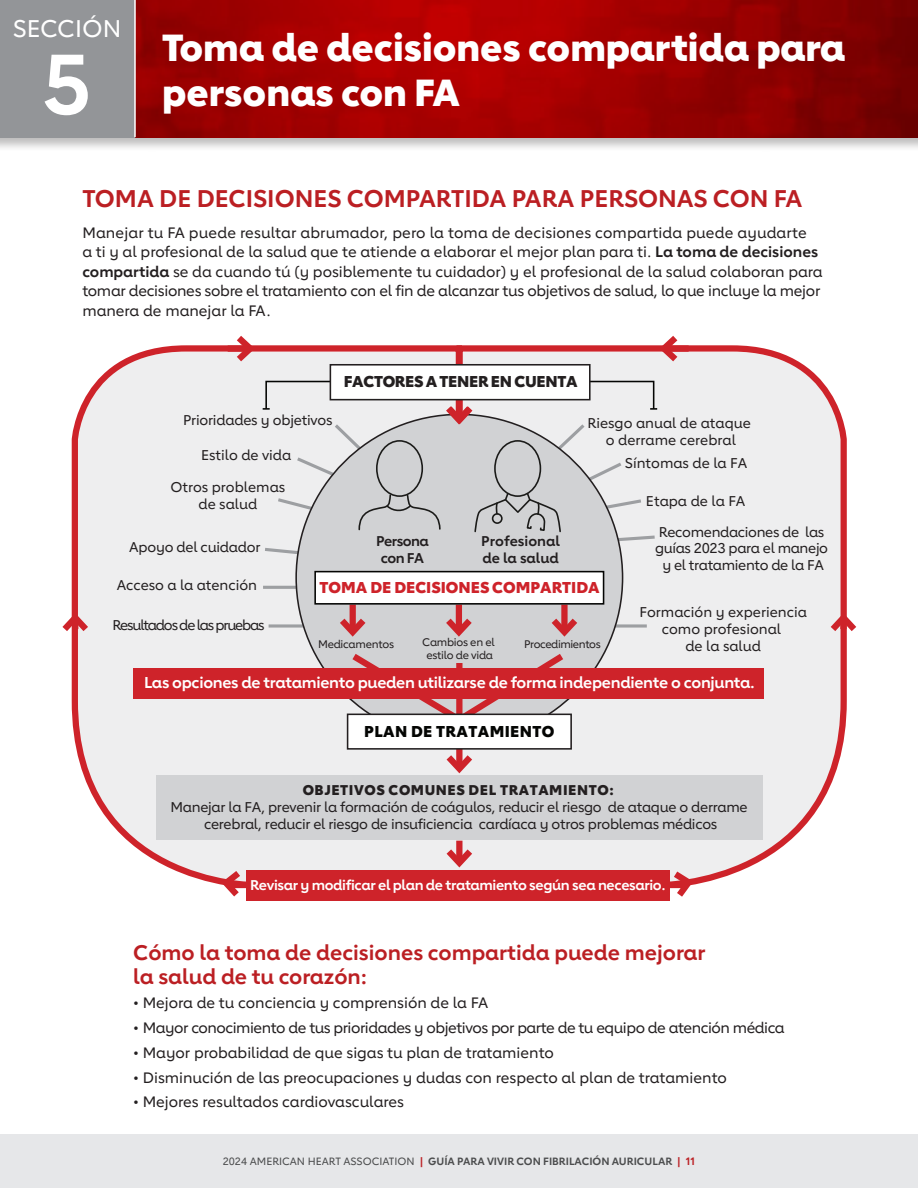
<style>
.page{position:relative;width:918px;height:1188px;background:#fff}
.page>*{position:absolute;margin:0;border:0;box-sizing:border-box;transform-origin:0 0}
.t1{font:700 84px "Lub Dub";color:#fff}
.t2{font:800 37.5px/45px "Lub Dub";color:#fff}
.t3{font:700 24px "Lub Dub";color:#bb1f23}
.t4{font:500 24px "Lub Dub";color:#fff}
.t5{font:700 21px/24px "Lub Dub";color:#bb1f23}
.t6{font:700 15.6px "Lub Dub";letter-spacing:-.02em;color:#fff}
.t7{font:800 15.6px "Lub Dub";color:#ce232a}
.t8{font:800 15.6px "Lub Dub";letter-spacing:-.02em;color:#231f20}
.t9{font:800 15.6px "Lub Dub";letter-spacing:.025em;color:#040503}
.Body{font:500 15px/19.5px "Lub Dub";color:#231f20}
.Body-2{font:500 15px "Lub Dub";letter-spacing:-.03em;color:#231f20}
.t10{font:500 14.1px/17px "Lub Dub";letter-spacing:-.02em;color:#231f20;text-align:center}
.t11{font:500 14.1px/17px "Lub Dub";color:#231f20;text-align:center}
.t12{font:700 14.1px "Lub Dub";letter-spacing:-.025em;color:#fff}
.t13{font:800 14.1px "Lub Dub";letter-spacing:.04em;color:#231f20}
.t14{font:500 14.1px "Lub Dub";letter-spacing:-.08em;color:#231f20}
.t15{font:700 14.1px/17px "Lub Dub";color:#231f20}
.t16{font:700 14.1px/17px "Lub Dub";letter-spacing:-.035em;color:#231f20;text-align:center}
.t17{font:500 10.95px/13.2px "Lub Dub";letter-spacing:-.025em;color:#231f20;text-align:center}
.t18{font:700 10.5px "Lub Dub";color:#4b4c4d}
.s1{font-weight:700}
.s2{font-weight:500}
.s3{color:#bb1f23}
</style>
<div class="page">
<div style="left:246px;top:870px;width:424px;height:30px;background:#ce232a"></div>
<svg style="left:230px;top:892px;width:17px;height:9px"></svg>
<svg style="left:62px;top:620px;width:7px;height:11px"></svg>
<svg style="left:850px;top:620px;width:7px;height:11px"></svg>
<svg style="left:667px;top:892px;width:19px;height:9px"></svg>
<svg style="left:69px;top:345px;width:384px;height:547px"></svg>
<svg style="left:453px;top:345px;width:397px;height:547px"></svg>
<svg style="left:440px;top:400px;width:39px;height:29px"></svg>
<div style="left:330px;top:365px;width:260px;height:35px;background:#fff"></div>
<div style="left:330px;top:364px;width:261px;height:36px;border:2px solid #231f20"></div>
<svg style="left:345px;top:648px;width:225px;height:79px"></svg>
<div style="left:456px;top:654px;width:7px;height:61px;background:#ce232a"></div>
<div style="left:440px;top:640px;width:37px;height:23px;background:#d1d2d4"></div>
<div style="left:348px;top:714px;width:223px;height:35px;background:#fff"></div>
<div style="left:347px;top:714px;width:225px;height:36px;border:2px solid #231f20"></div>
<div style="left:133px;top:668px;width:631px;height:31px;background:#ce232a"></div>
<div style="left:228px;top:345px;width:22px;height:7px;background:#ce232a"></div>
<svg style="left:230px;top:336px;width:29px;height:32px"></svg>
<div style="left:664px;top:345px;width:25px;height:7px;background:#ce232a"></div>
<svg style="left:655px;top:336px;width:29px;height:32px"></svg>
<div style="left:0;top:1134px;width:918px;height:54px;background:#e6e7e9"></div>
<div style="left:0;top:0;width:918px;height:152px;background:#231f20;opacity:.3"></div>
<img style="left:136px;top:0;width:782px;height:137px">
<div style="left:0;top:0;width:134px;height:137px;background:#939598"></div>
<hr style="left:134px;top:0;width:2px;height:137px;background:#fff">
<p class="t4" style="left:13px;top:15px;width:110px">SECCIÓN</p>
<p class="t1" style="left:42px;top:34px;width:51px">5</p>
<p class="t2" style="left:162px;top:24px;width:685px">Toma de decisiones compartida para personas con FA</p>
<h1 class="t3" style="left:82px;top:184px;width:722px">TOMA DE DECISIONES COMPARTIDA PARA PERSONAS CON FA</h1>
<p class="Body" style="left:82px;top:222px;width:742px">Manejar tu FA puede resultar abrumador, pero la toma de decisiones compartida puede ayudarte<br>a ti y al profesional de la salud que te atiende a elaborar el mejor plan para ti. <span class="s1">La toma de decisiones compartida</span> se da cuando tú (y posiblemente tu cuidador) y el profesional de la salud colaboran para tomar decisiones sobre el tratamiento con el fin de alcanzar tus objetivos de salud, lo que incluye la mejor manera de manejar la FA.</p>
<p class="t10" style="left:183px;top:411px;width:151px">Prioridades y objetivos</p>
<p class="t11" style="left:201px;top:446px;width:92px">Estilo de vida</p>
<p class="t11" style="left:170px;top:478px;width:116px">Otros problemas de salud</p>
<p class="t8" style="left:344px;top:372px;width:235px">FACTORES A TENER EN CUENTA</p>
<p class="t11" style="left:587px;top:414px;width:165px">Riesgo anual de ataque o derrame cerebral</p>
<p class="t11" style="left:625px;top:454px;width:124px">Síntomas de la FA</p>
<p class="t11" style="left:646px;top:492px;width:101px">Etapa de la FA</p>
<p class="t10" style="left:129px;top:538px;width:133px">Apoyo del cuidador</p>
<p class="t10" style="left:117px;top:577px;width:142px">Acceso a la atención</p>
<p class="t14" style="left:112px;top:617px;width:154px">Resultados de las pruebas</p>
<p class="t15" style="left:481px;top:532px;width:80px">Profesional de la salud</p>
<p class="t10" style="left:655px;top:523px;width:175px">Recomendaciones de las guías 2023 para el manejo y el tratamiento de la FA</p>
<p class="t16" style="left:376px;top:532px;width:54px">Persona con FA</p>
<p class="t7" style="left:320px;top:578px;width:282px">TOMA DE DECISIONES COMPARTIDA</p>
<p class="t17" style="left:422px;top:636px;width:74px">Cambios en el estilo de vida</p>
<p class="t17" style="left:318px;top:637px;width:77px">Medicamentos</p>
<p class="t17" style="left:524px;top:637px;width:78px">Procedimientos</p>
<p class="t11" style="left:640px;top:604px;width:169px">Formación y experiencia como profesional<br>de la salud</p>
<p class="t6" style="left:144px;top:673px;width:612px">Las opciones de tratamiento pueden utilizarse de forma independiente o conjunta.</p>
<p class="t9" style="left:364px;top:722px;width:192px">PLAN DE TRATAMIENTO</p>
<p class="t13" style="left:303px;top:781px;width:313px">OBJETIVOS COMUNES DEL TRATAMIENTO:</p>
<p class="t10" style="left:170px;top:799px;width:579px">Manejar la FA, prevenir la formación de coágulos, reducir el riesgo de ataque o derrame cerebral, reducir el riesgo de insuficiencia cardíaca y otros problemas médicos</p>
<p class="t12" style="left:250px;top:877px;width:417px">Revisar y modificar el plan de tratamiento según sea necesario.</p>
<h2 class="t5" style="left:133px;top:940px;width:574px">Cómo la toma de decisiones compartida puede mejorar la salud de tu corazón:</h2>
<h2 class="Body" style="left:133px;top:993px;width:357px">• Mejora de tu conciencia y comprensión de la FA</h2>
<h2 class="Body-2" style="left:133px;top:1019px;width:653px">• Mayor conocimiento de tus prioridades y objetivos por parte de tu equipo de atención médica</h2>
<h2 class="Body" style="left:133px;top:1043px;width:422px">• Mayor probabilidad de que sigas tu plan de tratamiento</h2>
<h2 class="Body" style="left:133px;top:1068px;width:595px">• Disminución de las preocupaciones y dudas con respecto al plan de tratamiento</h2>
<h2 class="Body" style="left:133px;top:1092px;width:272px">• Mejores resultados cardiovasculares</h2>
<p class="t18" style="left:223px;top:1155px;width:474px"><span class="s2">2024 AMERICAN HEART ASSOCIATION</span> <span class="s3">|</span> GUÍA PARA VIVIR CON FIBRILACIÓN AURICULAR <span class="s3">| 11</span></p>
</div>
